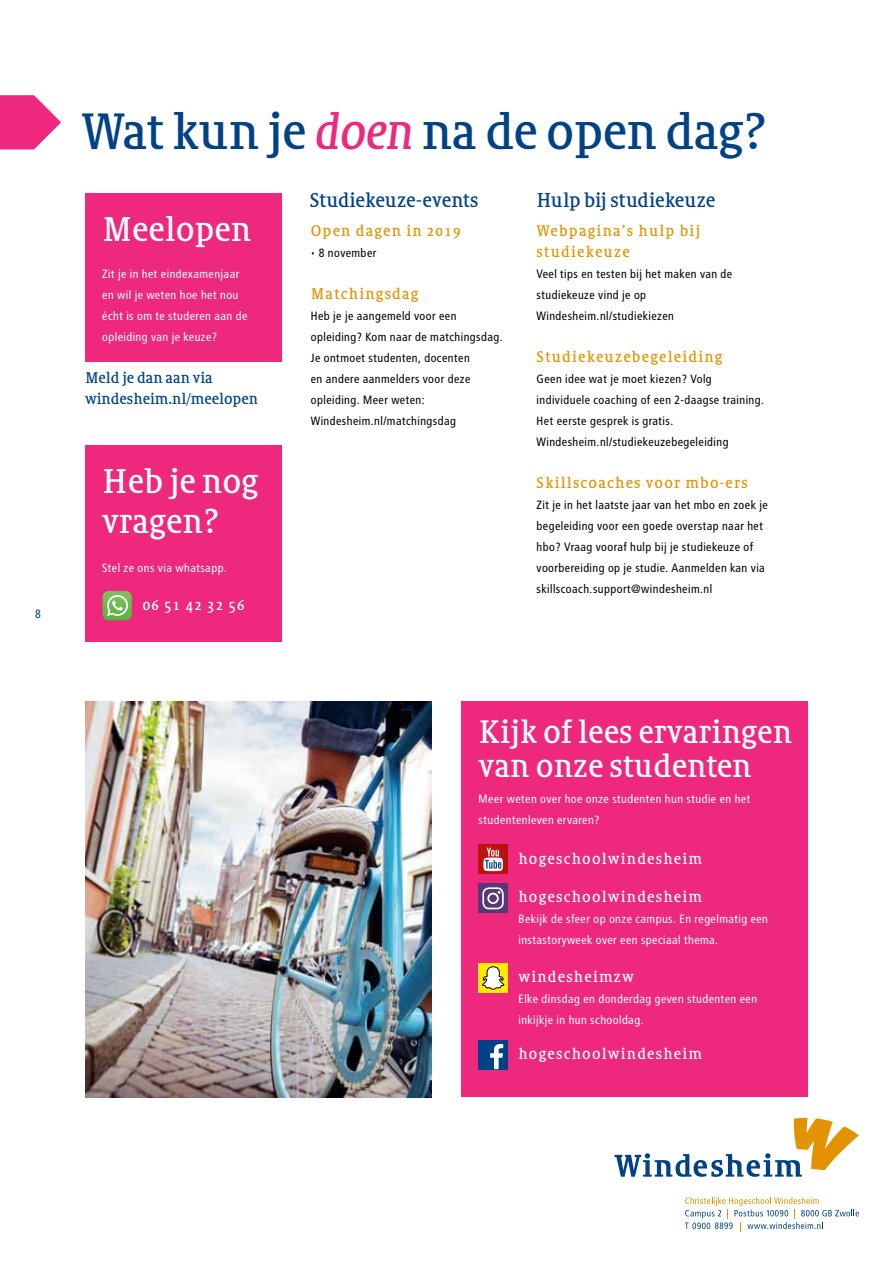
<style>
.page{position:relative;width:893px;height:1263px;background:#fff}
.page>*{position:absolute;margin:0;border:0;box-sizing:border-box;transform-origin:0 0}
.t1{font:49.5px "Sheriff";letter-spacing:-.01em;color:#004285}
.t2{font:33.3px/39.8px "Sheriff";color:#fff}
.t3{font:31.5px/34.2px "Sheriff";color:#fff}
.t4{font:19.5px "Sheriff";letter-spacing:-.005em;color:#004285}
.t5{font:15px/21px "Sheriff";letter-spacing:.08em;color:#e49300}
.t6{font:15px "Sheriff";letter-spacing:.08em;color:#fff}
.t7{font:15px/21px "Sheriff";color:#004285}
.t8{font:12px/21px "Transit Print OT";color:#000}
.t9{font:12px/21px "Transit Print OT";color:#fff}
.t10{font:12px "Transit Print OT";color:#004285}
.s1{font-family:"Sheriff Italian";color:#ed287d}
</style>
<div class="page">
<div style="left:461px;top:701px;width:347px;height:396px;background:#ed287d"></div>
<div style="left:479px;top:845px;width:29px;height:29px;background:#bc120f"></div>
<svg style="left:483px;top:848px;width:20px;height:23px"></svg>
<div style="left:479px;top:884px;width:29px;height:29px;background:#56377b"></div>
<div style="left:482px;top:887px;width:22px;height:22px;border:2px solid #fff;border-radius:6px"></div>
<div style="left:487px;top:893px;width:12px;height:11px;border:2px solid #fff;border-radius:50%"></div>
<div style="left:479px;top:963px;width:29px;height:29px;background:#ffeb00"></div>
<svg style="left:482px;top:966px;width:23px;height:24px"></svg>
<div style="left:479px;top:1040px;width:29px;height:29px;background:#004285"></div>
<svg style="left:490px;top:1044px;width:13px;height:25px"></svg>
<div style="left:85px;top:193px;width:196px;height:169px;background:#ed287d"></div>
<svg style="left:614px;top:1118px;width:245px;height:59px"></svg>
<svg style="left:0;top:95px;width:61px;height:54px"></svg>
<svg style="left:685px;top:1197px;width:174px;height:34px"></svg>
<img style="left:85px;top:702px;width:347px;height:395px">
<div style="left:85px;top:445px;width:196px;height:197px;background:#ed287d"></div>
<svg style="left:103px;top:591px;width:29px;height:29px"></svg>
<p class="t10" style="left:35px;top:607px;width:8px">8</p>
<h1 class="t1" style="left:81px;top:103px;width:687px">Wat kun je <span class="s1">doen</span> na de open dag?</h1>
<h2 class="t2" style="left:102px;top:209px;width:151px">Meelopen</h2>
<p class="t9" style="left:102px;top:263px;width:147px">Zit je in het eindexamenjaar en wil je weten hoe het nou écht is om te studeren aan de opleiding van je keuze?</p>
<p class="t7" style="left:85px;top:367px;width:175px">Meld je dan aan via windesheim.nl/meelopen</p>
<h2 class="t2" style="left:102px;top:461px;width:158px">Heb je nog vragen?</h2>
<p class="t9" style="left:102px;top:557px;width:126px">Stel ze ons via whatsapp.</p>
<p class="t6" style="left:143px;top:596px;width:103px">06 51 42 32 56</p>
<h3 class="t4" style="left:310px;top:189px;width:170px">Studiekeuze-events</h3>
<p class="t5" style="left:311px;top:220px;width:151px">Open dagen in 2019</p>
<p class="t8" style="left:311px;top:242px;width:67px">• 8 november</p>
<p class="t5" style="left:311px;top:283px;width:109px">Matchingsdag</p>
<p class="t8" style="left:311px;top:305px;width:194px">Heb je je aangemeld voor een opleiding? Kom naar de matchingsdag.<br>Je ontmoet studenten, docenten<br>en andere aanmelders voor deze opleiding. Meer weten:<br>Windesheim.nl/matchingsdag</p>
<h3 class="t4" style="left:537px;top:189px;width:180px">Hulp bij studiekeuze</h3>
<p class="t5" style="left:537px;top:220px;width:165px">Webpagina’s hulp bij studiekeuze</p>
<p class="t8" style="left:537px;top:263px;width:198px">Veel tips en testen bij het maken van de studiekeuze vind je op<br>Windesheim.nl/studiekiezen</p>
<p class="t5" style="left:537px;top:346px;width:187px">Studiekeuzebegeleiding</p>
<p class="t8" style="left:537px;top:368px;width:229px">Geen idee wat je moet kiezen? Volg individuele coaching of een 2-daagse training.<br>Het eerste gesprek is gratis.<br>Windesheim.nl/studiekeuzebegeleiding</p>
<p class="t5" style="left:537px;top:472px;width:213px">Skillscoaches voor mbo-ers</p>
<p class="t8" style="left:537px;top:494px;width:233px">Zit je in het laatste jaar van het mbo en zoek je begeleiding voor een goede overstap naar het hbo? Vraag vooraf hulp bij je studiekeuze of voorbereiding op je studie. Aanmelden kan via skillscoach.support@windesheim.nl</p>
<h3 class="t3" style="left:479px;top:714px;width:315px">Kijk of lees ervaringen van onze studenten</h3>
<p class="t9" style="left:479px;top:788px;width:274px">Meer weten over hoe onze studenten hun studie en het studentenleven ervaren?</p>
<p class="t6" style="left:518px;top:850px;width:185px">hogeschoolwindesheim</p>
<p class="t6" style="left:518px;top:888px;width:185px">hogeschoolwindesheim</p>
<p class="t9" style="left:518px;top:908px;width:252px">Bekijk de sfeer op onze campus. En regelmatig een instastoryweek over een speciaal thema.</p>
<p class="t6" style="left:518px;top:968px;width:117px">windesheimzw</p>
<p class="t9" style="left:518px;top:988px;width:241px">Elke dinsdag en donderdag geven studenten een inkijkje in hun schooldag.</p>
<p class="t6" style="left:518px;top:1045px;width:185px">hogeschoolwindesheim</p>
</div>
